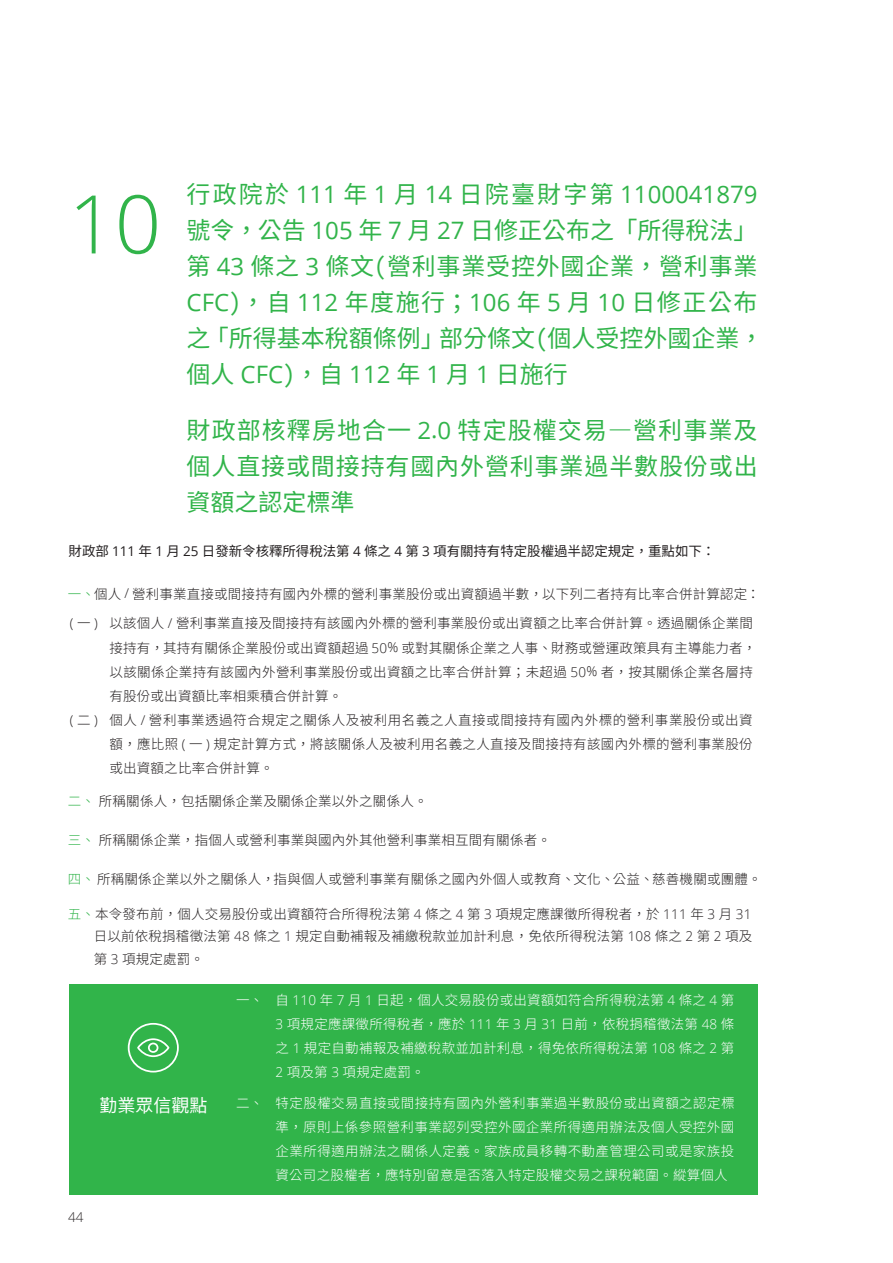
<style>
.page{position:relative;width:893px;height:1263px;background:#fff}
.page>*{position:absolute;margin:0;border:0;box-sizing:border-box;transform-origin:0 0}
.t1{font:300 81px "Open Sans";color:#31b44a}
.t2{font:24px/36px "Noto Sans CJ Ktc";color:#31b44a}
.t3{font:24px/36px "Noto Sans CJ Ktc";letter-spacing:.035em;color:#31b44a;text-align:justify}
.t4{font:18px "Noto Sans CJ Ktc";color:#fff}
.t5{font:300 13.5px/24px "Noto Sans CJ Ktc";letter-spacing:.015em;color:#231f20}
.t6{font:300 13.5px/24px "Noto Sans CJ Ktc";letter-spacing:.02em;color:#fff;text-align:justify}
.t7{font:13.5px "Noto Sans CJ Ktc";letter-spacing:-.005em;color:#231f20}
.t8{font:300 13.5px "Open Sans";color:#231f20}
.s1{font-family:"Open Sans"}
.s2{color:#31b44a}
.s3{font-family:"Noto Sans CJ Ktc"}
</style>
<div class="page">
<div style="left:69px;top:984px;width:688px;height:211px;background:#31b44a"></div>
<svg style="left:128px;top:1023px;width:51px;height:49px"></svg>
<p class="t1" style="left:69px;top:169px;width:94px">10</p>
<p class="t2" style="left:187px;top:177px;width:578px">行政院於 <span class="s1">111</span> 年 <span class="s1">1</span> 月 <span class="s1">14</span> 日院臺財字第 <span class="s1">1100041879</span>號令，公告 <span class="s1">105</span> 年 <span class="s1">7</span> 月 <span class="s1">27</span> 日修正公布之「所得稅法」第 <span class="s1">43</span> 條之 <span class="s1">3</span> 條文(營利事業受控外國企業，營利事業<br><span class="s1">CFC</span>)，自 <span class="s1">112</span> 年度施行；<span class="s1">106</span> 年 <span class="s1">5</span> 月 <span class="s1">10</span> 日修正公布之「所得基本稅額條例」部分條文(個人受控外國企業，個人 <span class="s1">CFC</span>)，自 <span class="s1">112</span> 年 <span class="s1">1</span> 月 <span class="s1">1</span> 日施行</p>
<p class="t3" style="left:187px;top:413px;width:573px">財政部核釋房地合一 <span class="s1">2.0</span> 特定股權交易―營利事業及個人直接或間接持有國內外營利事業過半數股份或出資額之認定標準</p>
<p class="t7" style="left:69px;top:543px;width:648px">財政部 <span class="s1">111</span> 年 <span class="s1">1</span> 月 <span class="s1">25</span> 日發新令核釋所得稅法第 <span class="s1">4</span> 條之 <span class="s1">4</span> 第 <span class="s1">3</span> 項有關持有特定股權過半認定規定，重點如下：</p>
<p class="t5" style="left:68px;top:582px;width:694px"><span class="s2">一、</span>個人 <span class="s1">/</span> 營利事業直接或間接持有國內外標的營利事業股份或出資額過半數，以下列二者持有比率合併計算認定：</p>
<p class="t8" style="left:70px;top:614px;width:29px">(<span class="s3">一</span>)</p>
<p class="t5" style="left:109px;top:612px;width:648px">以該個人 <span class="s1">/</span> 營利事業直接及間接持有該國內外標的營利事業股份或出資額之比率合併計算。透過關係企業間接持有，其持有關係企業股份或出資額超過 <span class="s1">50%</span> 或對其關係企業之人事、財務或營運政策具有主導能力者，以該關係企業持有該國內外營利事業股份或出資額之比率合併計算；未超過 <span class="s1">50%</span> 者，按其關係企業各層持有股份或出資額比率相乘積合併計算。</p>
<p class="t8" style="left:70px;top:711px;width:29px">(<span class="s3">二</span>)</p>
<p class="t5" style="left:109px;top:708px;width:645px;text-align:justify">個人 <span class="s1">/</span> 營利事業透過符合規定之關係人及被利用名義之人直接或間接持有國內外標的營利事業股份或出資額，應比照 <span class="s1">(</span> 一 <span class="s1">)</span> 規定計算方式，將該關係人及被利用名義之人直接及間接持有該國內外標的營利事業股份或出資額之比率合併計算。</p>
<p class="t5" style="left:68px;top:790px;width:361px"><span class="s2">二、</span>所稱關係人，包括關係企業及關係企業以外之關係人。</p>
<p class="t5" style="left:68px;top:828px;width:485px"><span class="s2">三、</span>所稱關係企業，指個人或營利事業與國內外其他營利事業相互間有關係者。</p>
<p class="t5" style="left:68px;top:867px;width:695px"><span class="s2">四、</span>所稱關係企業以外之關係人，指與個人或營利事業有關係之國內外個人或教育、文化、公益、慈善機關或團體。</p>
<p class="t5" style="left:68px;top:902px;width:685px"><span class="s2">五、</span>本令發布前，個人交易股份或出資額符合所得稅法第 <span class="s1">4</span> 條之 <span class="s1">4</span> 第 <span class="s1">3</span> 項規定應課徵所得稅者，於 <span class="s1">111</span> 年 <span class="s1">3</span> 月 <span class="s1">31</span></p>
<p class="t5" style="left:94px;top:925px;width:660px">日以前依稅捐稽徵法第 <span class="s1">48</span> 條之 <span class="s1">1</span> 規定自動補報及補繳稅款並加計利息，免依所得稅法第 <span class="s1">108</span> 條之 <span class="s1">2</span> 第 <span class="s1">2</span> 項及</p>
<p class="t5" style="left:94px;top:947px;width:112px">第 <span class="s1">3</span> 項規定處罰。</p>
<p class="t6" style="left:236px;top:988px;width:29px">一、</p>
<p class="t6" style="left:276px;top:988px;width:460px">自 <span class="s1">110</span> 年 <span class="s1">7</span> 月 <span class="s1">1</span> 日起，個人交易股份或出資額如符合所得稅法第 <span class="s1">4</span> 條之 <span class="s1">4</span> 第<span class="s1">3</span> 項規定應課徵所得稅者，應於 <span class="s1">111</span> 年 <span class="s1">3</span> 月 <span class="s1">31</span> 日前，依稅捐稽徵法第 <span class="s1">48</span> 條之 <span class="s1">1</span> 規定自動補報及補繳稅款並加計利息，得免依所得稅法第 <span class="s1">108</span> 條之 <span class="s1">2</span> 第<span class="s1">2</span> 項及第 <span class="s1">3</span> 項規定處罰。</p>
<p class="t6" style="left:236px;top:1091px;width:29px">二、</p>
<p class="t6" style="left:276px;top:1091px;width:460px">特定股權交易直接或間接持有國內外營利事業過半數股份或出資額之認定標準，原則上係參照營利事業認列受控外國企業所得適用辦法及個人受控外國企業所得適用辦法之關係人定義。家族成員移轉不動產管理公司或是家族投資公司之股權者，應特別留意是否落入特定股權交易之課稅範圍。縱算個人</p>
<p class="t4" style="left:99px;top:1095px;width:109px">勤業眾信觀點</p>
<p class="t8" style="left:68px;top:1207px;width:17px">44</p>
</div>
